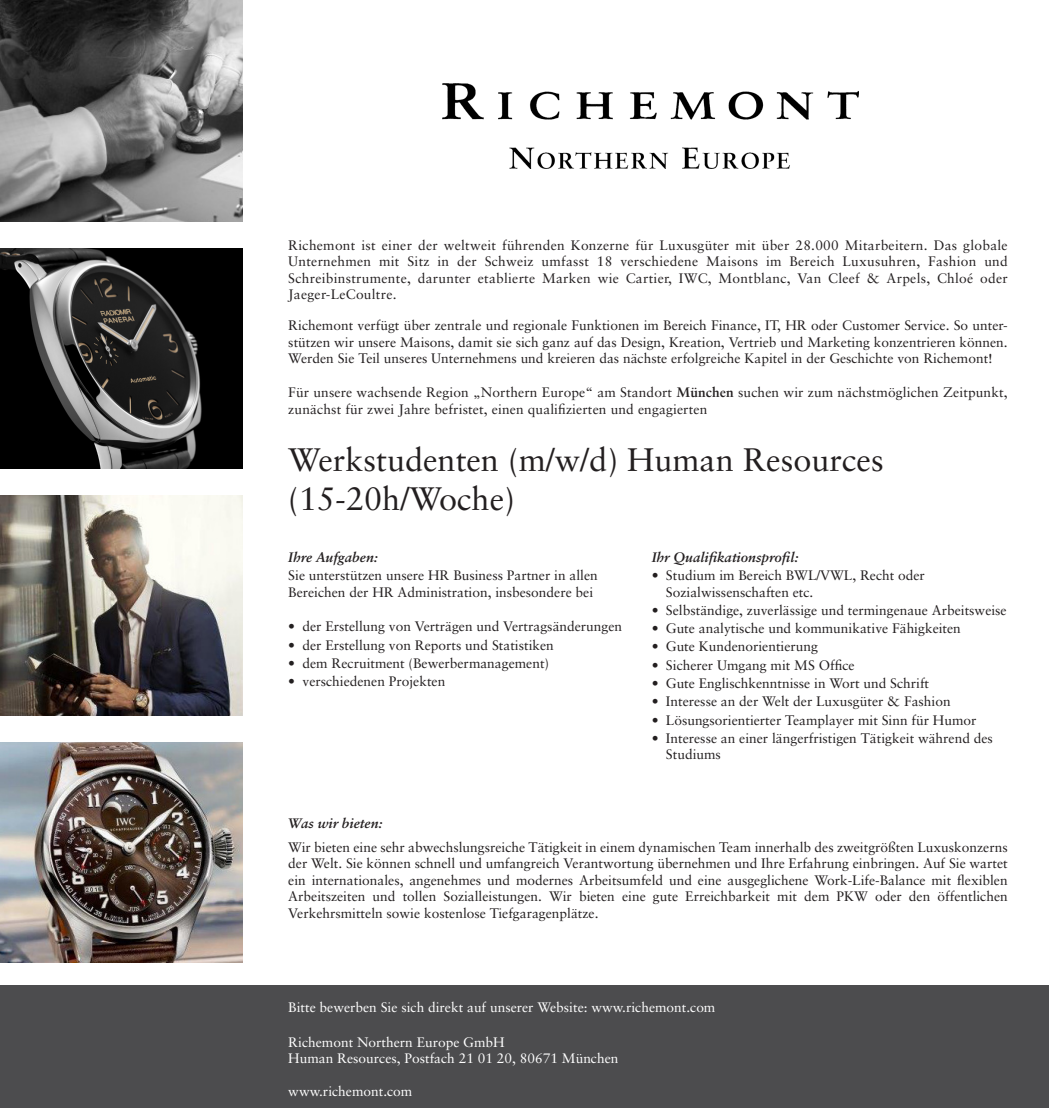
<style>
.page{position:relative;width:1049px;height:1108px;background:#fff}
.page>*{position:absolute;margin:0;border:0;box-sizing:border-box;transform-origin:0 0}
.t1{font:32.5px/39px "Sabon";color:#231f20}
.t2{font:13.75px/16.5px "Sabon";color:#231f20}
.t3{font:13.75px "Sabon";color:#fff}
.t4{font:italic 700 13.75px "Sabon";color:#231f20}
.s1{font-weight:700}
</style>
<div class="page">
<img style="left:0;top:0;width:243px;height:221px">
<img style="left:0;top:495px;width:243px;height:220px">
<img style="left:0;top:742px;width:243px;height:220px">
<img style="left:443px;top:83px;width:415px;height:85px">
<div style="left:0;top:985px;width:1049px;height:122px;background:#4c4c4e"></div>
<div style="left:215px;top:248px;width:28px;height:220px;background:#000"></div>
<img style="left:0;top:248px;width:215px;height:220px">
<p class="t2" style="left:288px;top:237px;width:721px;text-align:justify">Richemont ist einer der weltweit führenden Konzerne für Luxusgüter mit über 28.000 Mitarbeitern. Das globale Unternehmen mit Sitz in der Schweiz umfasst 18 verschiedene Maisons im Bereich Luxusuhren, Fashion und Schreibinstrumente, darunter etablierte Marken wie Cartier, IWC, Montblanc, Van Cleef &amp; Arpels, Chloé oder Jaeger-LeCoultre.</p>
<p class="t2" style="left:288px;top:317px;width:721px;text-align:justify">Richemont verfügt über zentrale und regionale Funktionen im Bereich Finance, IT, HR oder Customer Service. So unter&shy;stützen wir unsere Maisons, damit sie sich ganz auf das Design, Kreation, Vertrieb und Marketing konzentrieren können.<br>Werden Sie Teil unseres Unternehmens und kreieren das nächste erfolgreiche Kapitel in der Geschichte von Richemont!</p>
<p class="t2" style="left:288px;top:384px;width:721px">Für unsere wachsende Region „Northern Europe“ am Standort <span class="s1">München</span> suchen wir zum nächstmöglichen Zeitpunkt, zunächst für zwei Jahre befristet, einen qualifizierten und engagierten</p>
<p class="t1" style="left:288px;top:439px;width:597px">Werkstudenten (m/w/d) Human Resources (15-20h/Woche)</p>
<p class="t4" style="left:288px;top:548px;width:91px">Ihre Aufgaben:</p>
<p class="t2" style="left:288px;top:566px;width:311px">Sie unterstützen unsere HR Business Partner in allen<br>Bereichen der HR Administration, insbesondere bei</p>
<p class="t2" style="left:288px;top:618px;width:335px">• der Erstellung von Verträgen und Vertragsänderungen</p>
<p class="t2" style="left:288px;top:636px;width:267px">• der Erstellung von Reports und Statistiken</p>
<p class="t2" style="left:288px;top:654px;width:262px">• dem Recruitment (Bewerbermanagement)</p>
<p class="t2" style="left:288px;top:673px;width:159px">• verschiedenen Projekten</p>
<p class="t4" style="left:652px;top:548px;width:148px">Ihr Qualifikationsprofil:</p>
<p class="t2" style="left:666px;top:566px;width:260px;text-indent:-14px">• Studium im Bereich BWL/VWL, Recht oder<br>Sozialwissenschaften etc.</p>
<p class="t2" style="left:652px;top:601px;width:356px">• Selbständige, zuverlässige und termingenaue Arbeitsweise</p>
<p class="t2" style="left:652px;top:619px;width:311px">• Gute analytische und kommunikative Fähigkeiten</p>
<p class="t2" style="left:652px;top:638px;width:168px">• Gute Kundenorientierung</p>
<p class="t2" style="left:652px;top:656px;width:204px">• Sicherer Umgang mit MS Office</p>
<p class="t2" style="left:652px;top:674px;width:279px">• Gute Englischkenntnisse in Wort und Schrift</p>
<p class="t2" style="left:652px;top:693px;width:300px">• Interesse an der Welt der Luxusgüter &amp; Fashion</p>
<p class="t2" style="left:652px;top:711px;width:326px">• Lösungsorientierter Teamplayer mit Sinn für Humor</p>
<p class="t2" style="left:666px;top:729px;width:328px;text-indent:-14px">• Interesse an einer längerfristigen Tätigkeit während des<br>Studiums</p>
<p class="t4" style="left:288px;top:815px;width:96px">Was wir bieten:</p>
<p class="t2" style="left:288px;top:838px;width:721px;text-align:justify">Wir bieten eine sehr abwechslungsreiche Tätigkeit in einem dynamischen Team innerhalb des zweitgrößten Luxuskonzerns der Welt. Sie können schnell und umfangreich Verantwortung übernehmen und Ihre Erfahrung einbringen. Auf Sie wartet ein internationales, angenehmes und modernes Arbeitsumfeld und eine ausgeglichene Work-Life-Balance mit flexiblen Arbeitszeiten und tollen Sozialleistungen. Wir bieten eine gute Erreichbarkeit mit dem PKW oder den öffentlichen Verkehrsmitteln sowie kostenlose Tiefgaragenplätze.</p>
<p class="t3" style="left:288px;top:999px;width:429px">Bitte bewerben Sie sich direkt auf unserer Website: www.richemont.com</p>
<p class="t3" style="left:288px;top:1033px;width:218px">Richemont Northern Europe GmbH</p>
<p class="t3" style="left:288px;top:1049px;width:332px">Human Resources, Postfach 21 01 20, 80671 München</p>
<p class="t3" style="left:288px;top:1082px;width:125px">www.richemont.com</p>
</div>
